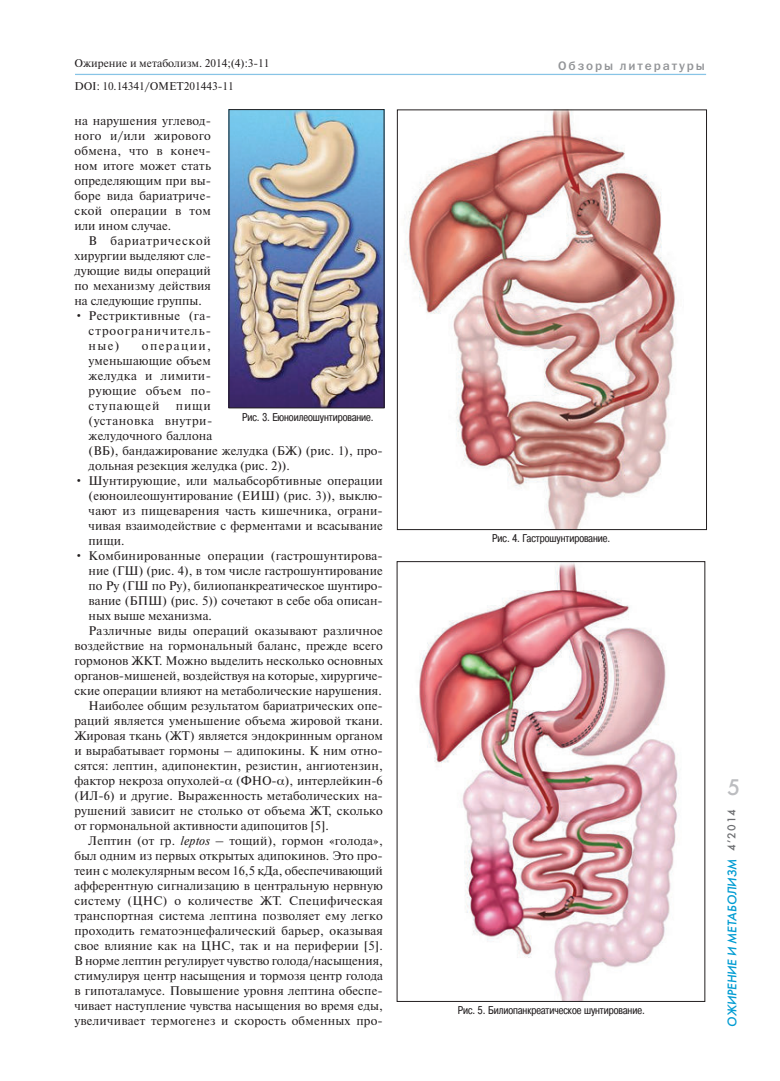
<style>
.page{position:relative;width:780px;height:1081px;background:#fff}
.page>*{position:absolute;margin:0;border:0;box-sizing:border-box;transform-origin:0 0}
.t1{font:22.5px "Futura Futuris C";color:#bcbdc0}
.t2{font:12.5px/15px "Newton C";letter-spacing:.005em;color:#231f20;text-align:justify}
.t3{font:italic 12.5px "Futura Futuris C";color:#009cd2}
.t4{font:12.5px "Franklin Gothic Medium C";letter-spacing:.15em;color:#939598}
.t5{font:11.25px "Pragmatica Cond C";color:#231f20}
.t6{font:11.25px "Newton C";color:#231f20}
.t7{font:11.25px "Futura Futuris C";color:#6c6d70}
.s1{font-style:italic}
</style>
<div class="page">
<hr style="left:75px;top:74px;width:631px;height:1px;background:#88c4e6">
<img style="left:231px;top:111px;width:151px;height:295px">
<div style="left:229px;top:109px;width:155px;height:299px;border:1px solid #231f20"></div>
<img style="left:404px;top:112px;width:272px;height:416px">
<div style="left:397px;top:110px;width:309px;height:420px;border:1px solid #231f20"></div>
<img style="left:419px;top:563px;width:259px;height:436px">
<p class="t6" style="left:74px;top:59px;width:196px">Ожирение и метаболизм. 2014;(4):3-11</p>
<p class="t6" style="left:74px;top:82px;width:161px">DOI: 10.14341/OMET201443-11</p>
<p class="t2" style="left:74px;top:114px;width:138px">на нарушения углевод&shy;ного и/или жирового обмена, что в конеч&shy;ном итоге может стать определяющим при вы&shy;боре вида бариатриче&shy;ской операции в том или ином случае.</p>
<p class="t2" style="left:74px;top:234px;width:138px;text-indent:14px">В бариатрической хирургии выделяют сле&shy;дующие виды операций по механизму действия на следующие группы.</p>
<p class="t2" style="left:89px;top:309px;width:124px;text-indent:-14px">• Рестриктивные (га&shy;строограничитель&shy;ные)</p>
<p class="t2" style="left:89px;top:339px;width:124px;text-indent:53px">операции, уменьшающие объем желудка и лимити&shy;рующие объем по&shy;ступающей</p>
<p class="t2" style="left:89px;top:399px;width:296px;text-align:left;text-indent:87px">пищи<br>(установка внутри-<br>желудочного баллона<br>(ВБ), бандажирование желудка (БЖ) (рис. 1), про&shy;дольная резекция желудка (рис. 2)).</p>
<p class="t2" style="left:89px;top:474px;width:296px;text-indent:-14px">• Шунтирующие, или мальабсорбтивные операции (еюноилеошунтирование (ЕИШ) (рис. 3)), выклю&shy;чают из пищеварения часть кишечника, ограни&shy;чивая взаимодействие с ферментами и всасывание пищи.</p>
<p class="t2" style="left:74px;top:549px;width:310px">• Комбинированные операции (гастрошунтирова-</p>
<p class="t2" style="left:89px;top:564px;width:296px">ние (ГШ) (рис. 4), в том числе гастрошунтирование</p>
<p class="t2" style="left:89px;top:579px;width:296px">по Ру (ГШ по Ру), билиопанкреатическое шунтиро-</p>
<p class="t2" style="left:89px;top:594px;width:296px">вание (БПШ) (рис. 5)) сочетают в себе оба описан-</p>
<p class="t2" style="left:89px;top:609px;width:125px">ных выше механизма.</p>
<p class="t2" style="left:89px;top:624px;width:296px">Различные виды операций оказывают различное</p>
<p class="t2" style="left:74px;top:639px;width:310px">воздействие на гормональный баланс, прежде всего</p>
<p class="t2" style="left:74px;top:654px;width:310px">гормонов ЖКТ. Можно выделить несколько основных</p>
<p class="t2" style="left:74px;top:669px;width:310px">органов-мишеней, воздействуя на которые, хирургиче-</p>
<p class="t2" style="left:74px;top:684px;width:309px">ские операции влияют на метаболические нарушения.</p>
<p class="t2" style="left:89px;top:699px;width:296px">Наиболее общим результатом бариатрических опе-</p>
<p class="t2" style="left:74px;top:714px;width:310px">раций является уменьшение объема жировой ткани.</p>
<p class="t2" style="left:74px;top:729px;width:310px">Жировая ткань (ЖТ) является эндокринным органом</p>
<p class="t2" style="left:74px;top:744px;width:310px">и вырабатывает гормоны – адипокины. К ним отно-</p>
<p class="t2" style="left:74px;top:759px;width:310px">сятся: лептин, адипонектин, резистин, ангиотензин,</p>
<p class="t2" style="left:74px;top:774px;width:310px">фактор некроза опухолей- (ФНО- ), интерлейкин-6</p>
<p class="t2" style="left:74px;top:789px;width:310px">(ИЛ-6) и другие. Выраженность метаболических на-</p>
<p class="t2" style="left:74px;top:804px;width:310px">рушений зависит не столько от объема ЖТ, сколько</p>
<p class="t2" style="left:74px;top:819px;width:256px">от гормональной активности адипоцитов [5].</p>
<p class="t2" style="left:89px;top:834px;width:296px">Лептин (от гр. <span class="s1">leptos</span> – тощий), гормон «голода»,</p>
<p class="t2" style="left:74px;top:849px;width:310px">был одним из первых открытых адипокинов. Это про-</p>
<p class="t2" style="left:74px;top:864px;width:310px">теин с молекулярным весом 16,5 кДа, обеспечивающий</p>
<p class="t2" style="left:74px;top:879px;width:310px">афферентную сигнализацию в центральную нервную</p>
<p class="t2" style="left:74px;top:894px;width:310px">систему (ЦНС) о количестве ЖТ. Специфическая</p>
<p class="t2" style="left:74px;top:909px;width:310px">транспортная система лептина позволяет ему легко</p>
<p class="t2" style="left:74px;top:924px;width:310px">проходить гематоэнцефалический барьер, оказывая</p>
<p class="t2" style="left:74px;top:939px;width:310px">свое влияние как на ЦНС, так и на периферии [5].</p>
<p class="t2" style="left:74px;top:954px;width:310px">В норме лептин регулирует чувство голода/насыщения,</p>
<p class="t2" style="left:74px;top:969px;width:310px">стимулируя центр насыщения и тормозя центр голода</p>
<p class="t2" style="left:74px;top:984px;width:310px">в гипоталамусе. Повышение уровня лептина обеспе-</p>
<p class="t2" style="left:74px;top:999px;width:310px">чивает наступление чувства насыщения во время еды,</p>
<p class="t2" style="left:74px;top:1014px;width:310px">увеличивает термогенез и скорость обменных про-</p>
<p class="t5" style="left:242px;top:412px;width:133px">Рис. 3. Еюноилеошунтирование.</p>
<p class="t4" style="left:558px;top:61px;width:148px">Обзоры литературы</p>
<p class="t5" style="left:492px;top:534px;width:120px">Рис. 4. Гастрошунтирование.</p>
<p class="t5" style="left:457px;top:1006px;width:189px">Рис. 5. Билиопанкреатическое шунтирование.</p>
<h1 class="t1" style="left:727px;top:778px;width:15px">5</h1>
<p class="t7" style="left:727px;top:851px;width:44px;rotate:-90deg">4’2014</p>
<p class="t3" style="left:727px;top:1026px;width:169px;rotate:-90deg">ОЖИРЕНИЕ И МЕТАБОЛИЗМ</p>
</div>
